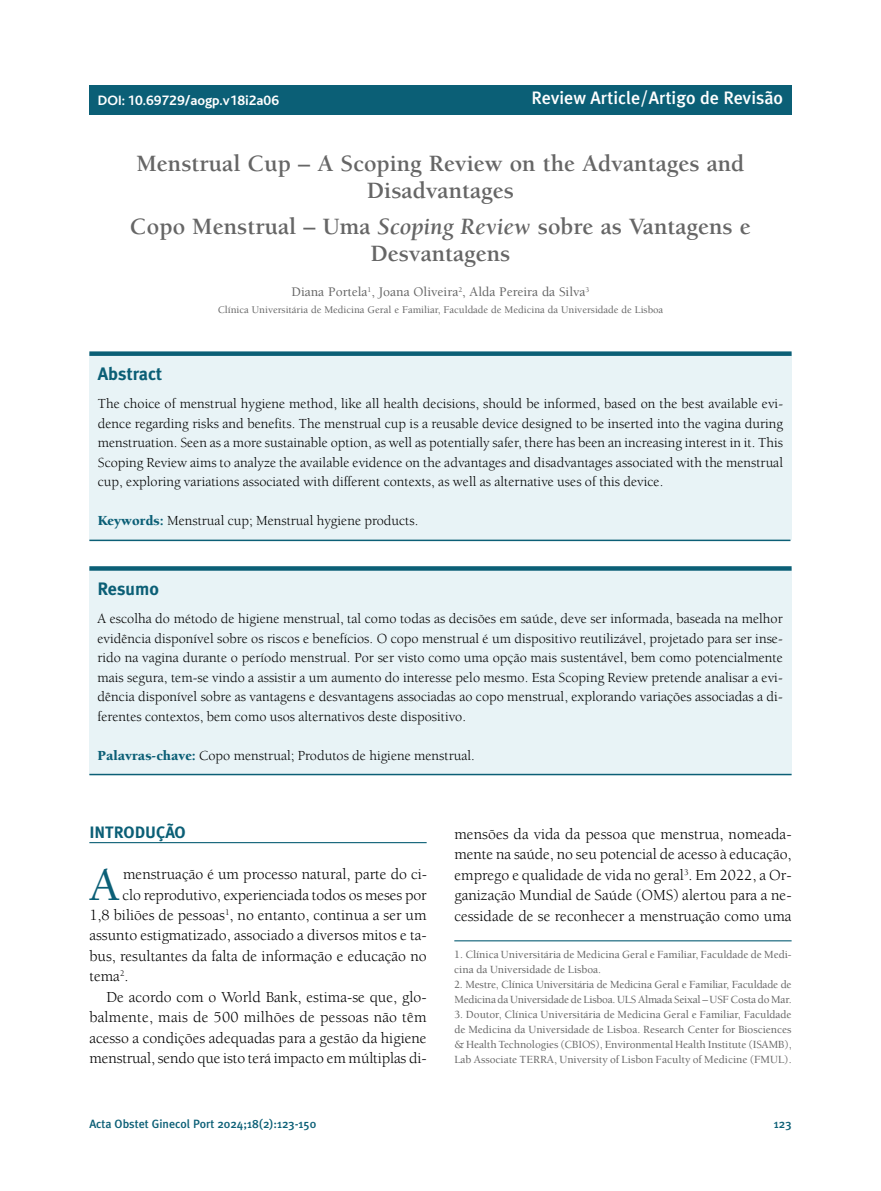
<style>
.page{position:relative;width:881px;height:1191px;background:#fff}
.page>*{position:absolute;margin:0;border:0;box-sizing:border-box;transform-origin:0 0}
.t1{font:500 47.85px "Berkeley";color:#0b5f76}
.t2{font:700 24px/27px "Berkeley";color:#666;text-align:center}
.t3{font:500 18px "Meta Plus";color:#fff}
.t4{font:700 18px "Meta Plus";color:#0b5f76}
.t5{font:700 16.5px "Meta Plus";color:#0b5f76}
.t6{font:15.75px/20.4px "Berkeley";color:#000;text-align:justify}
.t7{font:14.25px/19.5px "Berkeley";color:#000;text-align:justify}
.t8{font:700 14.25px "Bliss";color:#fff}
.t9{font:500 13.5px "Berkeley";color:#656565}
.t10{font:500 12px "Meta Plus";color:#0b5f76}
.t11{font:500 11.25px/15px "Berkeley";color:#656565}
.t12{font:500 10.5px "Berkeley";color:#656565}
.s1{font-style:italic}
.s2{font-weight:900;color:#0b5f76}
</style>
<div class="page">
<div style="left:89px;top:85px;width:702px;height:29px;background:#0b5f76"></div>
<hr style="left:454px;top:940px;width:337px;height:1px;background:#0b5f76">
<div style="left:89px;top:353px;width:702px;height:187px;background:#e8f3f6"></div>
<div style="left:89px;top:351px;width:702px;height:5px;background:#0b5f76"></div>
<hr style="left:89px;top:539px;width:701px;height:2px;background:#0b5f76">
<hr style="left:89px;top:842px;width:337px;height:1px;background:#0b5f76">
<div style="left:89px;top:568px;width:702px;height:206px;background:#e8f3f6"></div>
<div style="left:89px;top:566px;width:702px;height:5px;background:#0b5f76"></div>
<hr style="left:89px;top:774px;width:702px;height:1px;background:#0b5f76">
<p class="t8" style="left:98px;top:95px;width:183px">DOI: 10.69729/aogp.v18i2a06</p>
<p class="t3" style="left:531px;top:88px;width:253px">Review Article/Artigo de Revisão</p>
<h2 class="t2" style="left:136px;top:152px;width:609px">Menstrual Cup – A Scoping Review on the Advantages and<br>Disadvantages</h2>
<h2 class="t2" style="left:130px;top:214px;width:622px">Copo Menstrual – Uma <span class="s1">Scoping Review</span> sobre as Vantagens e<br>Desvantagens</h2>
<p class="t9" style="left:291px;top:286px;width:299px">Diana Portela<sup>1</sup>, Joana Oliveira<sup>2</sup>, Alda Pereira da Silva<sup>3</sup></p>
<p class="t12" style="left:218px;top:305px;width:447px">Clínica Universitária de Medicina Geral e Familiar, Faculdade de Medicina da Universidade de Lisboa</p>
<p class="t4" style="left:98px;top:363px;width:66px">Abstract</p>
<p class="t7" style="left:98px;top:395px;width:686px">The choice of menstrual hygiene method, like all health decisions, should be informed, based on the best available evi&shy;dence regarding risks and benefits. The menstrual cup is a reusable device designed to be inserted into the vagina during menstruation. Seen as a more sustainable option, as well as potentially safer, there has been an increasing interest in it. This Scoping Review aims to analyze the available evidence on the advantages and disadvantages associated with the menstrual cup, exploring variations associated with different contexts, as well as alternative uses of this device.</p>
<p class="t7" style="left:98px;top:512px;width:322px"><span class="s2">Keywords:</span> Menstrual cup; Menstrual hygiene products.</p>
<p class="t4" style="left:97px;top:578px;width:63px">Resumo</p>
<p class="t7" style="left:97px;top:610px;width:686px">A escolha do método de higiene menstrual, tal como todas as decisões em saúde, deve ser informada, baseada na melhor evidência disponível sobre os riscos e benefícios. O copo menstrual é um dispositivo reutilizável, projetado para ser inse&shy;rido na vagina durante o período menstrual. Por ser visto como uma opção mais sustentável, bem como potencialmente mais segura, tem-se vindo a assistir a um aumento do interesse pelo mesmo. Esta Scoping Review pretende analisar a evi&shy;dência disponível sobre as vantagens e desvantagens associadas ao copo menstrual, explorando variações associadas a di&shy;ferentes contextos, bem como usos alternativos deste dispositivo.</p>
<p class="t7" style="left:97px;top:746px;width:378px"><span class="s2">Palavras-chave:</span> Copo menstrual; Produtos de higiene menstrual.</p>
<p class="t5" style="left:89px;top:823px;width:98px">INTRODUÇÃO</p>
<h1 class="t1" style="left:89px;top:866px;width:33px">A</h1>
<p class="t6" style="left:123px;top:865px;width:305px">menstruação é um processo natural, parte do ci-</p>
<p class="t6" style="left:122px;top:886px;width:305px">clo reprodutivo, experienciada todos os meses por</p>
<p class="t6" style="left:89px;top:906px;width:338px">1,8 biliões de pessoas<sup>1</sup>, no entanto, continua a ser um</p>
<p class="t6" style="left:89px;top:926px;width:338px">assunto estigmatizado, associado a diversos mitos e ta-</p>
<p class="t6" style="left:89px;top:947px;width:338px">bus, resultantes da falta de informação e educação no</p>
<p class="t6" style="left:89px;top:967px;width:41px">tema<sup>2</sup>.</p>
<p class="t6" style="left:106px;top:988px;width:321px">De acordo com o World Bank, estima-se que, glo-</p>
<p class="t6" style="left:89px;top:1008px;width:338px">balmente, mais de 500 milhões de pessoas não têm</p>
<p class="t6" style="left:89px;top:1028px;width:338px">acesso a condições adequadas para a gestão da higiene</p>
<p class="t6" style="left:89px;top:1049px;width:338px">menstrual, sendo que isto terá impacto em múltiplas di-</p>
<p class="t6" style="left:454px;top:825px;width:338px">mensões da vida da pessoa que menstrua, nomeada&shy;mente na saúde, no seu potencial de acesso à educação, emprego e qualidade de vida no geral<sup>3</sup>. Em 2022, a Or&shy;ganização Mundial de Saúde (OMS) alertou para a ne&shy;cessidade de se reconhecer a menstruação como uma</p>
<p class="t11" style="left:454px;top:948px;width:338px">1. Clínica Universitária de Medicina Geral e Familiar, Faculdade de Medi&shy;cina da Universidade de Lisboa.</p>
<p class="t11" style="left:454px;top:978px;width:338px">2. Mestre, Clínica Universitária de Medicina Geral e Familiar, Faculdade de<br>Medicina da Universidade de Lisboa. ULS Almada Seixal – USF Costa do Mar.</p>
<p class="t11" style="left:454px;top:1008px;width:338px;text-align:justify">3. Doutor, Clínica Universitária de Medicina Geral e Familiar, Faculdade de Medicina da Universidade de Lisboa. Research Center for Biosciences &amp; Health Technologies (CBIOS), Environmental Health Institute (ISAMB), Lab Associate TERRA, University of Lisbon Faculty of Medicine (FMUL).</p>
<p class="t10" style="left:89px;top:1117px;width:228px">Acta Obstet Ginecol Port 2024;18(2):123-150</p>
<p class="t10" style="left:773px;top:1117px;width:19px">123</p>
</div>
